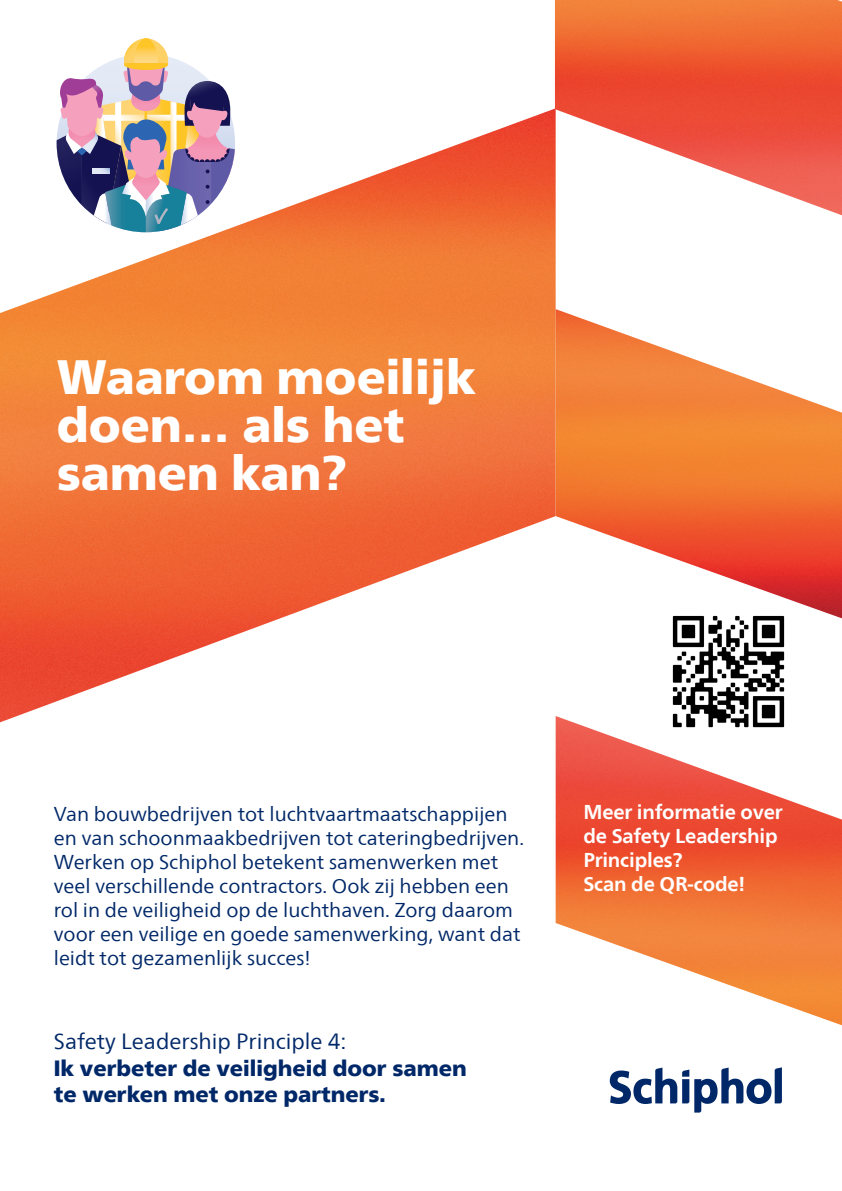
<style>
.page{position:relative;width:842px;height:1191px;background:#fff}
.page>*{position:absolute;margin:0;border:0;box-sizing:border-box;transform-origin:0 0}
.t1{font:900 48px/48px "Frutigerfor Schiphol";color:#fff}
.t2{font:900 22px "Frutigerfor Schiphol";color:#002868}
.t3{font:22px "Frutigerfor Schiphol";color:#002868}
.t4{font:20px/24px "Frutigerfor Schiphol";color:#002868}
.t5{font:700 20px "Frutigerfor Schiphol";letter-spacing:-.01em;color:#fff}
</style>
<div class="page">
<img style="left:556px;top:716px;width:286px;height:309px">
<img style="left:0;top:108px;width:556px;height:614px">
<img style="left:555px;top:0;width:287px;height:215px">
<img style="left:659px;top:618px;width:138px;height:122px">
<svg style="left:57px;top:38px;width:181px;height:194px"></svg>
<svg style="left:610px;top:1067px;width:172px;height:45px"></svg>
<img style="left:556px;top:309px;width:286px;height:309px">
<p class="t1" style="left:57px;top:353px;width:421px">Waarom moeilijk doen… als het</p>
<p class="t1" style="left:57px;top:449px;width:291px">samen kan?</p>
<p class="t4" style="left:54px;top:801px;width:455px">Van bouwbedrijven tot luchtvaartmaatschappijen</p>
<p class="t4" style="left:54px;top:825px;width:472px">en van schoonmaakbedrijven tot cateringbedrijven.</p>
<p class="t4" style="left:54px;top:849px;width:446px">Werken op Schiphol betekent samenwerken met</p>
<p class="t4" style="left:54px;top:873px;width:457px">veel verschillende contractors. Ook zij hebben een</p>
<p class="t4" style="left:54px;top:897px;width:468px">rol in de veiligheid op de luchthaven. Zorg daarom voor een veilige en goede samenwerking, want dat leidt tot gezamenlijk succes!</p>
<p class="t3" style="left:54px;top:1028px;width:294px">Safety Leadership Principle 4:</p>
<p class="t2" style="left:54px;top:1054px;width:414px">Ik verbeter de veiligheid door samen</p>
<p class="t2" style="left:54px;top:1081px;width:333px">te werken met onze partners.</p>
<p class="t5" style="left:583px;top:800px;width:201px">Meer informatie over</p>
<p class="t5" style="left:583px;top:824px;width:196px">de Safety Leadership</p>
<p class="t5" style="left:583px;top:848px;width:101px">Principles?</p>
<p class="t5" style="left:583px;top:872px;width:163px">Scan de QR-code!</p>
</div>
